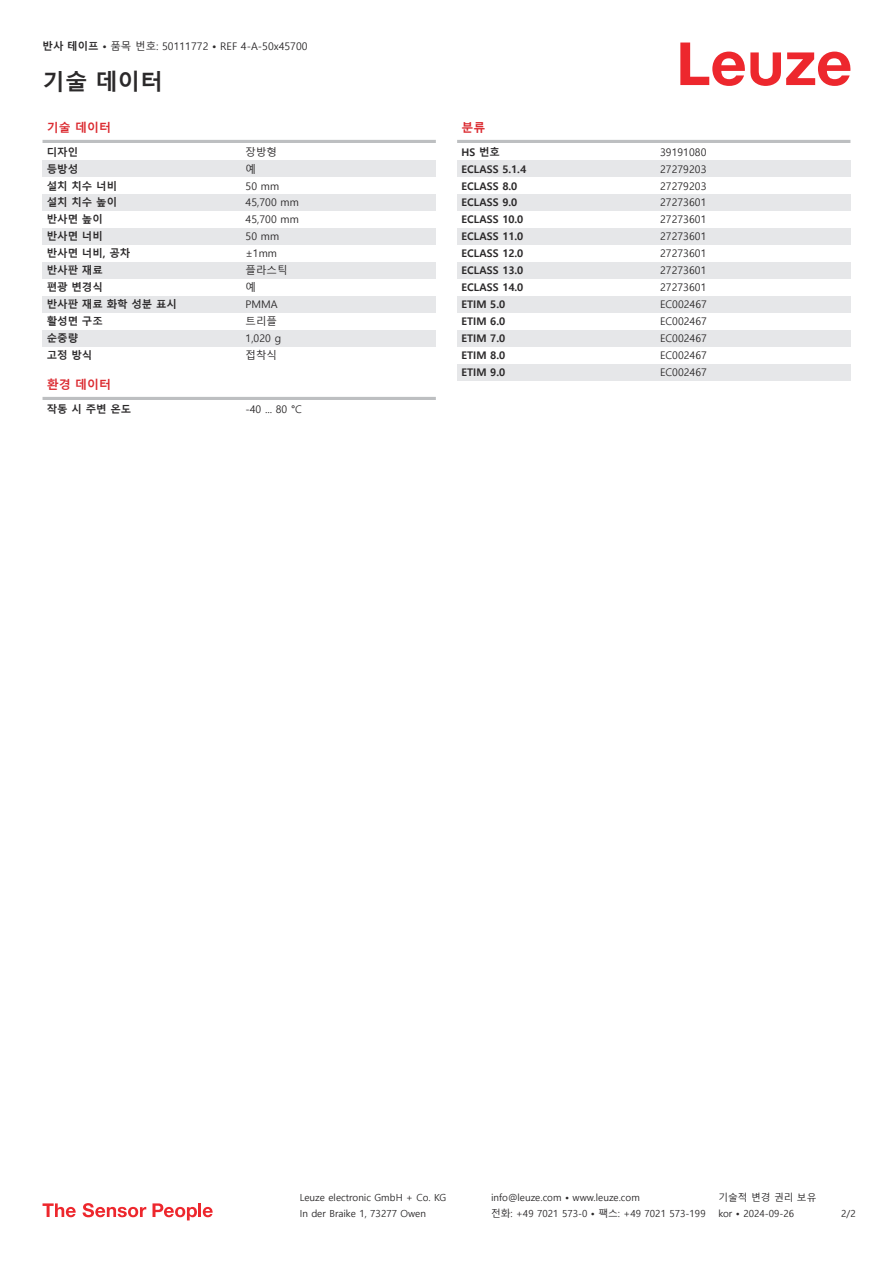
<style>
.page{position:relative;width:893px;height:1263px;background:#fff}
.page>*{position:absolute;margin:0;border:0;box-sizing:border-box;transform-origin:0 0}
.t1{font:700 22.5px "Malgun Gothic";color:#2b292a}
.t2{font:700 12px "Malgun Gothic";color:#db2a30}
.t3{font:10.5px "Malgun Gothic";color:#2b292a}
.t4{font:700 10.5px "Malgun Gothic";color:#2b292a}
.t5{font:9.75px "Malgun Gothic";color:#2b292a}
.s1{font-weight:700}
</style>
<div class="page">
<svg style="left:680px;top:43px;width:170px;height:43px"></svg>
<hr style="left:43px;top:140px;width:393px;height:3px;background:#bdbfc1">
<div style="left:43px;top:160px;width:199px;height:17px;background:#e6e7e9"></div>
<div style="left:242px;top:160px;width:194px;height:17px;background:#e6e7e9"></div>
<div style="left:43px;top:194px;width:199px;height:17px;background:#e6e7e9"></div>
<div style="left:242px;top:194px;width:194px;height:17px;background:#e6e7e9"></div>
<div style="left:43px;top:228px;width:199px;height:17px;background:#e6e7e9"></div>
<div style="left:242px;top:228px;width:194px;height:17px;background:#e6e7e9"></div>
<div style="left:43px;top:262px;width:199px;height:17px;background:#e6e7e9"></div>
<div style="left:242px;top:262px;width:194px;height:17px;background:#e6e7e9"></div>
<div style="left:43px;top:296px;width:199px;height:17px;background:#e6e7e9"></div>
<div style="left:242px;top:296px;width:194px;height:17px;background:#e6e7e9"></div>
<div style="left:43px;top:330px;width:199px;height:17px;background:#e6e7e9"></div>
<div style="left:242px;top:330px;width:194px;height:17px;background:#e6e7e9"></div>
<hr style="left:43px;top:397px;width:393px;height:3px;background:#bdbfc1">
<hr style="left:457px;top:140px;width:393px;height:3px;background:#bdbfc1">
<div style="left:457px;top:160px;width:200px;height:17px;background:#e6e7e9"></div>
<div style="left:657px;top:160px;width:193px;height:17px;background:#e6e7e9"></div>
<div style="left:457px;top:194px;width:200px;height:17px;background:#e6e7e9"></div>
<div style="left:657px;top:194px;width:193px;height:17px;background:#e6e7e9"></div>
<div style="left:457px;top:228px;width:200px;height:17px;background:#e6e7e9"></div>
<div style="left:657px;top:228px;width:193px;height:17px;background:#e6e7e9"></div>
<div style="left:457px;top:262px;width:200px;height:17px;background:#e6e7e9"></div>
<div style="left:657px;top:262px;width:193px;height:17px;background:#e6e7e9"></div>
<div style="left:457px;top:296px;width:200px;height:17px;background:#e6e7e9"></div>
<div style="left:657px;top:296px;width:193px;height:17px;background:#e6e7e9"></div>
<div style="left:457px;top:330px;width:200px;height:17px;background:#e6e7e9"></div>
<div style="left:657px;top:330px;width:193px;height:17px;background:#e6e7e9"></div>
<div style="left:457px;top:364px;width:200px;height:16px;background:#e6e7e9"></div>
<div style="left:657px;top:364px;width:193px;height:16px;background:#e6e7e9"></div>
<svg style="left:43px;top:1203px;width:33px;height:14px"></svg>
<svg style="left:83px;top:1203px;width:63px;height:14px"></svg>
<svg style="left:153px;top:1203px;width:44px;height:17px"></svg>
<hr style="left:198px;top:1203px;width:3px;height:14px;background:#ed272d">
<svg style="left:203px;top:1207px;width:10px;height:10px"></svg>
<p class="t3" style="left:43px;top:41px;width:267px"><span class="s1">반사 테이프 •</span> 품목 번호: 50111772 <span class="s1">•</span> REF 4-A-50x45700</p>
<h1 class="t1" style="left:43px;top:69px;width:122px">기술 데이터</h1>
<p class="t2" style="left:47px;top:121px;width:66px">기술 데이터</p>
<p class="t4" style="left:47px;top:146px;width:33px">디자인</p>
<p class="t3" style="left:246px;top:146px;width:33px">장방형</p>
<p class="t4" style="left:47px;top:163px;width:33px">등방성</p>
<p class="t3" style="left:246px;top:163px;width:12px">예</p>
<p class="t4" style="left:47px;top:179px;width:72px">설치 치수 너비</p>
<p class="t3" style="left:246px;top:180px;width:35px">50 mm</p>
<p class="t4" style="left:47px;top:196px;width:72px">설치 치수 높이</p>
<p class="t3" style="left:246px;top:197px;width:55px">45,700 mm</p>
<p class="t4" style="left:47px;top:213px;width:58px">반사면 높이</p>
<p class="t3" style="left:246px;top:214px;width:55px">45,700 mm</p>
<p class="t4" style="left:47px;top:230px;width:58px">반사면 너비</p>
<p class="t3" style="left:246px;top:231px;width:35px">50 mm</p>
<p class="t4" style="left:47px;top:247px;width:85px">반사면 너비, 공차</p>
<p class="t3" style="left:246px;top:247px;width:33px">±1mm</p>
<p class="t4" style="left:47px;top:264px;width:58px">반사판 재료</p>
<p class="t3" style="left:246px;top:264px;width:43px">플라스틱</p>
<p class="t4" style="left:47px;top:281px;width:58px">편광 변경식</p>
<p class="t3" style="left:246px;top:281px;width:12px">예</p>
<p class="t4" style="left:47px;top:298px;width:132px">반사판 재료 화학 성분 표시</p>
<p class="t3" style="left:246px;top:298px;width:34px">PMMA</p>
<p class="t4" style="left:47px;top:315px;width:58px">활성면 구조</p>
<p class="t3" style="left:246px;top:315px;width:33px">트리플</p>
<p class="t4" style="left:47px;top:332px;width:33px">순중량</p>
<p class="t3" style="left:246px;top:332px;width:37px">1,020 g</p>
<p class="t4" style="left:47px;top:349px;width:47px">고정 방식</p>
<p class="t3" style="left:246px;top:349px;width:33px">접착식</p>
<p class="t2" style="left:47px;top:378px;width:66px">환경 데이터</p>
<p class="t4" style="left:47px;top:403px;width:86px">작동 시 주변 온도</p>
<p class="t3" style="left:246px;top:403px;width:58px">-40 ... 80 °C</p>
<p class="t2" style="left:461px;top:121px;width:25px">분류</p>
<p class="t4" style="left:461px;top:146px;width:40px">HS 번호</p>
<p class="t3" style="left:660px;top:146px;width:48px">39191080</p>
<p class="t4" style="left:461px;top:163px;width:66px">ECLASS 5.1.4</p>
<p class="t3" style="left:660px;top:163px;width:48px">27279203</p>
<p class="t4" style="left:461px;top:179px;width:57px">ECLASS 8.0</p>
<p class="t3" style="left:660px;top:180px;width:48px">27279203</p>
<p class="t4" style="left:461px;top:196px;width:57px">ECLASS 9.0</p>
<p class="t3" style="left:660px;top:197px;width:48px">27273601</p>
<p class="t4" style="left:461px;top:213px;width:63px">ECLASS 10.0</p>
<p class="t3" style="left:660px;top:214px;width:48px">27273601</p>
<p class="t4" style="left:461px;top:230px;width:63px">ECLASS 11.0</p>
<p class="t3" style="left:660px;top:231px;width:48px">27273601</p>
<p class="t4" style="left:461px;top:247px;width:63px">ECLASS 12.0</p>
<p class="t3" style="left:660px;top:247px;width:48px">27273601</p>
<p class="t4" style="left:461px;top:264px;width:63px">ECLASS 13.0</p>
<p class="t3" style="left:660px;top:264px;width:48px">27273601</p>
<p class="t4" style="left:461px;top:281px;width:63px">ECLASS 14.0</p>
<p class="t3" style="left:660px;top:281px;width:48px">27273601</p>
<p class="t4" style="left:461px;top:298px;width:45px">ETIM 5.0</p>
<p class="t3" style="left:660px;top:298px;width:48px">EC002467</p>
<p class="t4" style="left:461px;top:315px;width:45px">ETIM 6.0</p>
<p class="t3" style="left:660px;top:315px;width:48px">EC002467</p>
<p class="t4" style="left:461px;top:332px;width:45px">ETIM 7.0</p>
<p class="t3" style="left:660px;top:332px;width:48px">EC002467</p>
<p class="t4" style="left:461px;top:349px;width:45px">ETIM 8.0</p>
<p class="t3" style="left:660px;top:349px;width:48px">EC002467</p>
<p class="t4" style="left:461px;top:366px;width:45px">ETIM 9.0</p>
<p class="t3" style="left:660px;top:366px;width:48px">EC002467</p>
<p class="t5" style="left:300px;top:1192px;width:148px">Leuze electronic GmbH + Co. KG</p>
<p class="t5" style="left:491px;top:1192px;width:150px">info@leuze.com • www.leuze.com</p>
<p class="t5" style="left:718px;top:1192px;width:100px">기술적 변경 권리 보유</p>
<p class="t5" style="left:300px;top:1208px;width:128px">In der Braike 1, 73277 Owen</p>
<p class="t5" style="left:491px;top:1208px;width:216px">전화: +49 7021 573-0 • 팩스: +49 7021 573-199</p>
<p class="t5" style="left:718px;top:1208px;width:77px">kor • 2024-09-26</p>
<p class="t5" style="left:841px;top:1208px;width:16px">2/2</p>
</div>
